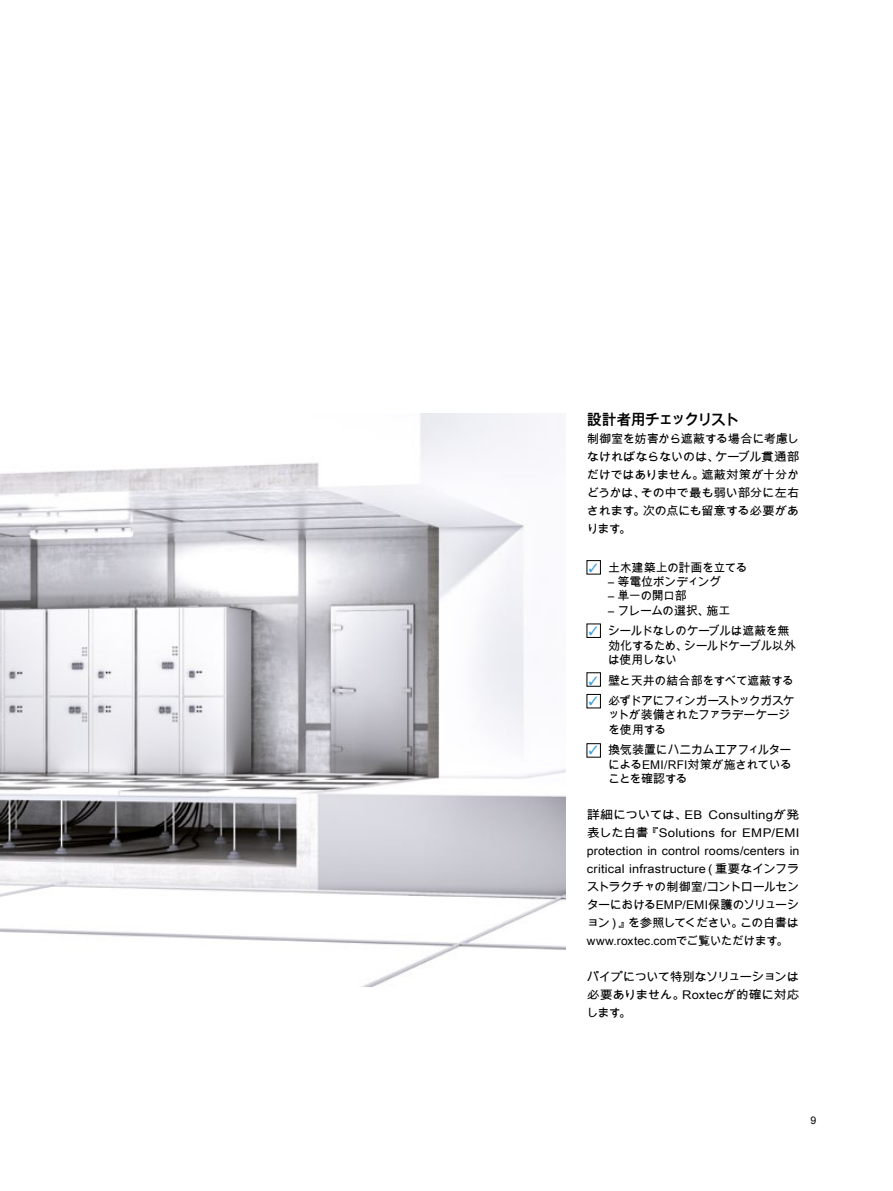
<style>
.page{position:relative;width:893px;height:1191px;background:#fff}
.page>*{position:absolute;margin:0;border:0;box-sizing:border-box;transform-origin:0 0}
.t1{font:700 15px "Arial Unicode MS";letter-spacing:-.1em;color:#000}
.t2{font:12px/14.2px "Arial Unicode MS";letter-spacing:-.045em;color:#000;text-align:justify}
.t3{font:12px/18px "Arial Unicode MS";letter-spacing:-.045em;color:#000;text-align:justify;scale:1.1 1}
.t4{font:12px/18px "Arial Unicode MS";letter-spacing:-.045em;color:#000;text-align:justify;scale:1.06 1}
.t5{font:12px "Arial Unicode MS";letter-spacing:-.015em;color:#000}
.t6{font:10.5px "Arial Unicode MS";color:#000}
.s1{color:#38a1df}
</style>
<div class="page">
<img style="left:0;top:413px;width:565px;height:573px">
<div style="left:587px;top:560px;width:14px;height:14px;border:1px solid #000"></div>
<div style="left:587px;top:623px;width:14px;height:15px;border:1px solid #000"></div>
<div style="left:587px;top:694px;width:14px;height:14px;border:1px solid #000"></div>
<div style="left:587px;top:743px;width:14px;height:14px;border:1px solid #000"></div>
<p class="t1" style="left:587px;top:409px;width:154px">設計者用チェックリスト</p>
<p class="t2" style="left:587px;top:430px;width:214px;line-height:18px">制御室を妨害から遮蔽する場合に考慮しなければならないのは、ケーブル貫通部だけではありません。遮蔽対策が十分かどうかは、その中で最も弱い部分に左右されます。次の点にも留意する必要があります。</p>
<p class="t2" style="left:589px;top:560px;width:160px"><span class="s1">✓</span> 土木建築上の計画を立てる</p>
<p class="t2" style="left:608px;top:574px;width:115px">– 等電位ボンディング</p>
<p class="t2" style="left:608px;top:589px;width:80px">– 単一の開口部</p>
<p class="t2" style="left:608px;top:603px;width:124px">– フレームの選択、施工</p>
<p class="t2" style="left:608px;top:624px;width:190px;text-align:left;text-indent:-19px"><span class="s1">✓</span> シールドなしのケーブルは遮蔽を無効化するため、シールドケーブル以外は使用しない</p>
<p class="t5" style="left:589px;top:671px;width:207px"><span class="s1">✓</span> 壁と天井の結合部をすべて遮蔽する</p>
<p class="t2" style="left:608px;top:693px;width:188px;text-align:left;text-indent:-19px"><span class="s1">✓</span> 必ずドアにフィンガーストックガスケットが装備されたファラデーケージを使用する</p>
<p class="t2" style="left:608px;top:742px;width:186px;text-indent:-19px"><span class="s1">✓</span> 換気装置にハニカムエアフィルターによるEMI/RFI対策が施されていることを確認する</p>
<p class="t3" style="left:587px;top:805px;width:195px">詳細については、EB Consultingが発表した白書『Solutions for EMP/EMI protection in control rooms/centers in critical infrastructure（重要なインフラストラクチャの制御室/コントロールセンターにおけるEMP/EMI保護のソリューション）』を参照してください。この白書はwww.roxtec.comでご覧いただけます。</p>
<p class="t4" style="left:587px;top:967px;width:202px">パイプについて特別なソリューションは必要ありません。Roxtecが的確に対応します。</p>
<p class="t6" style="left:811px;top:1113px;width:7px">9</p>
</div>
